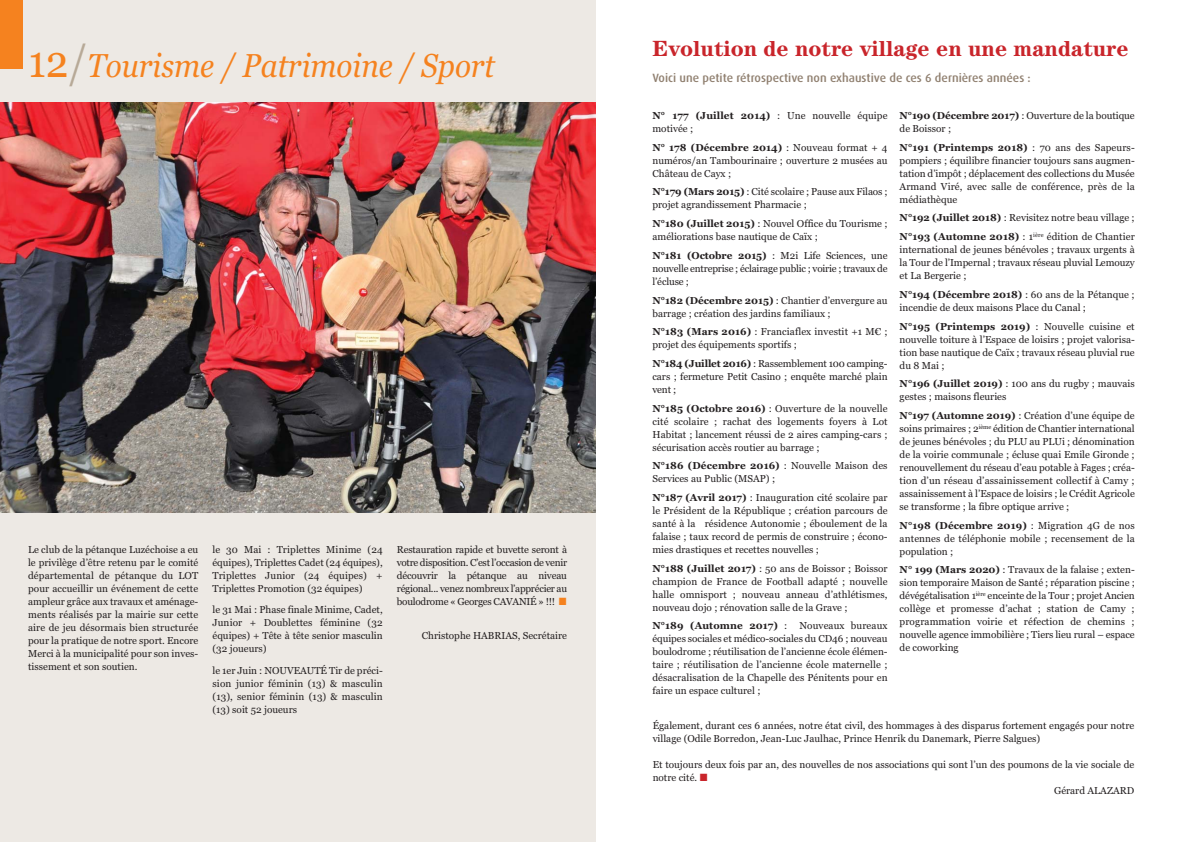
<style>
.page{position:relative;width:1191px;height:842px;background:#fff}
.page>*{position:absolute;margin:0;border:0;box-sizing:border-box;transform-origin:0 0}
.t1{font:italic 33px "Georgia";color:#f5821f;scale:.9 1}
.t2{font:700 22px "Century";color:#c9252b}
.t3{font:500 12px "Dax";color:#908070}
.t4{font:10px/13px "Georgia";color:#231f20;text-align:justify}
.s1{font-style:normal;font-size:45px}
.s2{font-style:normal;font-size:45px;color:#b7a997}
.s3{font-weight:700}
</style>
<div class="page">
<div style="left:0;top:0;width:595px;height:842px;background:#ede9e4"></div>
<div style="left:0;top:0;width:23px;height:68px;background:#f5821f"></div>
<img style="left:0;top:102px;width:595px;height:410px">
<h1 class="t1" style="left:28px;top:52px;width:520px"><span class="s1">12</span><span class="s2">/</span>Tourisme / Patrimoine / Sport</h1>
<p class="t4" style="left:28px;top:543px;width:172px">Le club de la pétanque Luzéchoise a eu le privilège d’être retenu par le comité départemental de pétanque du LOT pour accueillir un événement de cette ampleur grâce aux travaux et aménage&shy;ments réalisés par la mairie sur cette aire de jeu désormais bien structurée pour la pratique de notre sport. Encore Merci à la municipalité pour son inves&shy;tissement et son soutien.</p>
<p class="t4" style="left:212px;top:543px;width:172px">le 30 Mai : Triplettes Minime (24 équipes), Triplettes Cadet (24 équipes), Triplettes Junior (24 équipes) + Triplettes Promotion (32 équipes)</p>
<p class="t4" style="left:212px;top:603px;width:172px">le 31 Mai : Phase finale Minime, Cadet, Junior + Doublettes féminine (32 équipes) + Tête à tête senior masculin (32 joueurs)</p>
<p class="t4" style="left:212px;top:664px;width:172px">le 1er Juin : NOUVEAUTÉ Tir de préci&shy;sion junior féminin (13) &amp; masculin (13), senior féminin (13) &amp; masculin (13) soit 52 joueurs</p>
<p class="t4" style="left:397px;top:543px;width:172px">Restauration rapide et buvette seront à votre disposition. C’est l’occasion de venir découvrir la pétanque au niveau régional... venez nombreux l’apprécier au boulodrome « Georges CAVANIÉ » !!!</p>
<p class="t4" style="left:422px;top:629px;width:147px">Christophe HABRIAS, Secrétaire</p>
<h2 class="t2" style="left:652px;top:40px;width:477px">Evolution de notre village en une mandature</h2>
<p class="t3" style="left:652px;top:72px;width:380px">Voici une petite rétrospective non exhaustive de ces 6 dernières années :</p>
<p class="t4" style="left:652px;top:110px;width:237px"><span class="s3">N° 177 (Juillet 2014)</span> : Une nouvelle équipe motivée ;</p>
<p class="t4" style="left:652px;top:141px;width:237px"><span class="s3">N° 178 (Décembre 2014)</span> : Nouveau format + 4 numéros/an Tambourinaire ; ouverture 2 musées au Château de Cayx ;</p>
<p class="t4" style="left:652px;top:186px;width:237px"><span class="s3">N°179 (Mars 2015)</span> : Cité scolaire ; Pause aux Filaos ; projet agrandissement Pharmacie ;</p>
<p class="t4" style="left:652px;top:218px;width:237px"><span class="s3">N°180 (Juillet 2015)</span> : Nouvel Office du Tourisme ; améliorations base nautique de Caïx ;</p>
<p class="t4" style="left:652px;top:249px;width:237px"><span class="s3">N°181 (Octobre 2015)</span> : M2i Life Sciences, une nouvelle entreprise ; éclairage public ; voirie ; travaux de l’écluse ;</p>
<p class="t4" style="left:652px;top:294px;width:237px"><span class="s3">N°182 (Décembre 2015)</span> : Chantier d’envergure au barrage ; création des jardins familiaux ;</p>
<p class="t4" style="left:652px;top:326px;width:237px"><span class="s3">N°183 (Mars 2016)</span> : Franciaflex investit +1 M€ ; projet des équipements sportifs ;</p>
<p class="t4" style="left:652px;top:357px;width:237px"><span class="s3">N°184 (Juillet 2016)</span> : Rassemblement 100 camping&shy;cars ; fermeture Petit Casino ; enquête marché plain vent ;</p>
<p class="t4" style="left:652px;top:402px;width:237px"><span class="s3">N°185 (Octobre 2016)</span> : Ouverture de la nouvelle cité scolaire ; rachat des logements foyers à Lot Habitat ; lancement réussi de 2 aires camping-cars ; sécurisation accès routier au barrage ;</p>
<p class="t4" style="left:652px;top:460px;width:237px"><span class="s3">N°186 (Décembre 2016)</span> : Nouvelle Maison des<br>Services au Public (MSAP) ;</p>
<p class="t4" style="left:652px;top:491px;width:237px"><span class="s3">N°187 (Avril 2017)</span> : Inauguration cité scolaire par le Président de la République ; création parcours de santé à la résidence Autonomie ; éboulement de la falaise ; taux record de permis de construire ; écono&shy;mies drastiques et recettes nouvelles ;</p>
<p class="t4" style="left:652px;top:562px;width:237px"><span class="s3">N°188 (Juillet 2017)</span> : 50 ans de Boissor ; Boissor champion de France de Football adapté ; nouvelle halle omnisport ; nouveau anneau d’athlétismes, nouveau dojo ; rénovation salle de la Grave ;</p>
<p class="t4" style="left:652px;top:620px;width:237px"><span class="s3">N°189 (Automne 2017)</span> : Nouveaux bureaux équipes sociales et médico-sociales du CD46 ; nouveau boulodrome ; réutilisation de l’ancienne école élémen&shy;taire ; réutilisation de l’ancienne école maternelle ; désacralisation de la Chapelle des Pénitents pour en faire un espace culturel ;</p>
<p class="t4" style="left:899px;top:110px;width:237px"><span class="s3">N°190 (Décembre 2017)</span> : Ouverture de la boutique de Boissor ;</p>
<p class="t4" style="left:899px;top:141px;width:237px"><span class="s3">N°191 (Printemps 2018)</span> : 70 ans des Sapeurs&shy;pompiers ; équilibre financier toujours sans augmen&shy;tation d’impôt ; déplacement des collections du Musée Armand Viré, avec salle de conférence, près de la médiathèque</p>
<p class="t4" style="left:899px;top:209px;width:237px;line-height:18.7px"><span class="s3">N°192 (Juillet 2018)</span> : Revisitez notre beau village ;<br><span class="s3">N°193 (Automne 2018)</span> : 1<sup>ière</sup> édition de Chantier</p>
<p class="t4" style="left:899px;top:244px;width:237px">international de jeunes bénévoles ; travaux urgents à la Tour de l’Impernal ; travaux réseau pluvial Lemouzy et La Bergerie ;</p>
<p class="t4" style="left:899px;top:288px;width:237px"><span class="s3">N°194 (Décembre 2018)</span> : 60 ans de la Pétanque ; incendie de deux maisons Place du Canal ;</p>
<p class="t4" style="left:899px;top:320px;width:237px"><span class="s3">N°195 (Printemps 2019)</span> : Nouvelle cuisine et nouvelle toiture à l’Espace de loisirs ; projet valorisa&shy;tion base nautique de Caïx ; travaux réseau pluvial rue du 8 Mai ;</p>
<p class="t4" style="left:899px;top:378px;width:237px"><span class="s3">N°196 (Juillet 2019)</span> : 100 ans du rugby ; mauvais gestes ; maisons fleuries</p>
<p class="t4" style="left:899px;top:409px;width:237px"><span class="s3">N°197 (Automne 2019)</span> : Création d’une équipe de soins primaires ; 2<sup>ième</sup> édition de Chantier international de jeunes bénévoles ; du PLU au PLUi ; dénomination de la voirie communale ; écluse quai Emile Gironde ; renouvellement du réseau d’eau potable à Fages ; créa&shy;tion d’un réseau d’assainissement collectif à Camy ; assainissement à l’Espace de loisirs ; le Crédit Agricole se transforme ; la fibre optique arrive ;</p>
<p class="t4" style="left:899px;top:519px;width:237px"><span class="s3">N°198 (Décembre 2019)</span> : Migration 4G de nos antennes de téléphonie mobile ; recensement de la population ;</p>
<p class="t4" style="left:899px;top:564px;width:237px"><span class="s3">N° 199 (Mars 2020)</span> : Travaux de la falaise ; exten&shy;sion temporaire Maison de Santé ; réparation piscine ; dévégétalisation 1<sup>ière</sup> enceinte de la Tour ; projet Ancien collège et promesse d’achat ; station de Camy ; programmation voirie et réfection de chemins ; nouvelle agence immobilière ; Tiers lieu rural – espace de coworking</p>
<p class="t4" style="left:652px;top:720px;width:483px">Également, durant ces 6 années, notre état civil, des hommages à des disparus fortement engagés pour notre village (Odile Borredon, Jean-Luc Jaulhac, Prince Henrik du Danemark, Pierre Salgues)</p>
<p class="t4" style="left:652px;top:759px;width:483px">Et toujours deux fois par an, des nouvelles de nos associations qui sont l’un des poumons de la vie sociale de</p>
<p class="t4" style="left:652px;top:772px;width:46px">notre cité.</p>
<p class="t4" style="left:1054px;top:785px;width:82px">Gérard ALAZARD</p>
</div>
